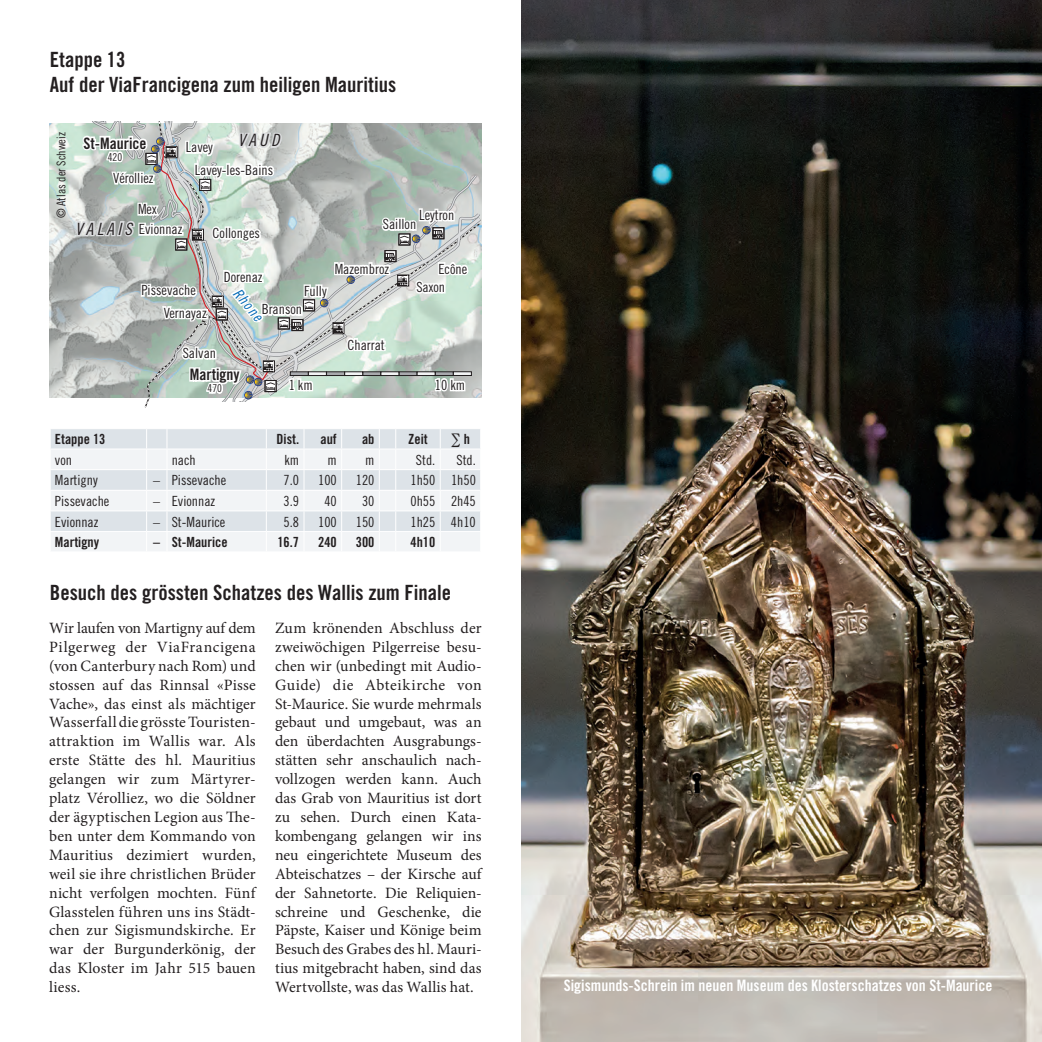
<style>
.page{position:relative;width:1042px;height:1042px;background:#fff}
.page>*{position:absolute;margin:0;border:0;box-sizing:border-box;transform-origin:0 0}
.t1{font:21px/25.2px "Trade Gothic Bold Cond Twenty";color:#231f20}
.t2{font:16.97px "Trade Gothic Cond Eighteen Obl";letter-spacing:.2em;color:#231f20}
.t3{font:15.75px/18.9px "Minion Pro";letter-spacing:.005em;color:#231f20;text-align:justify}
.t4{font:15.75px "Trade Gothic Bold Cond Twenty";color:#fff}
.t5{font:15.75px "Trade Gothic Bold Cond Twenty";color:#231f20}
.t6{font:14.53px "Trade Gothic Cond Eighteen Obl";color:#0168b5}
.t7{font:14px/22.4px "Trade Gothic Cond Eighteen";color:#231f20}
.t8{font:14px "Trade Gothic Bold Cond Twenty";color:#231f20}
.t9{font:12.08px "Trade Gothic Cond Eighteen";color:#231f20}
.t10{font:10.85px "Trade Gothic Cond Eighteen";color:#231f20}
</style>
<div class="page">
<svg style="left:49px;top:124px;width:24px;height:274px;background:#c0c8c4"></svg>
<div style="left:51px;top:429px;width:429px;height:19px;background:#dde3e8"></div>
<svg style="left:51px;top:450px;width:429px;height:101px;fill:#f2f4f6"></svg>
<hr style="left:50px;top:469px;width:97px;height:1px;background:#fff">
<hr style="left:167px;top:469px;width:99px;height:1px;background:#fff">
<hr style="left:266px;top:469px;width:38px;height:1px;background:#fff">
<hr style="left:304px;top:469px;width:38px;height:1px;background:#fff">
<hr style="left:342px;top:469px;width:37px;height:1px;background:#fff">
<hr style="left:396px;top:469px;width:44px;height:1px;background:#fff">
<hr style="left:440px;top:469px;width:41px;height:1px;background:#fff">
<hr style="left:50px;top:490px;width:97px;height:1px;background:#fff">
<hr style="left:167px;top:490px;width:99px;height:1px;background:#fff">
<hr style="left:266px;top:490px;width:38px;height:1px;background:#fff">
<hr style="left:304px;top:490px;width:38px;height:1px;background:#fff">
<hr style="left:342px;top:490px;width:37px;height:1px;background:#fff">
<hr style="left:396px;top:490px;width:44px;height:1px;background:#fff">
<hr style="left:440px;top:490px;width:41px;height:1px;background:#fff">
<hr style="left:50px;top:510px;width:97px;height:1px;background:#fff">
<hr style="left:167px;top:510px;width:99px;height:1px;background:#fff">
<hr style="left:266px;top:510px;width:38px;height:1px;background:#fff">
<hr style="left:304px;top:510px;width:38px;height:1px;background:#fff">
<hr style="left:342px;top:510px;width:37px;height:1px;background:#fff">
<hr style="left:396px;top:510px;width:44px;height:1px;background:#fff">
<hr style="left:440px;top:510px;width:41px;height:1px;background:#fff">
<hr style="left:50px;top:531px;width:97px;height:1px;background:#fff">
<hr style="left:167px;top:531px;width:99px;height:1px;background:#fff">
<hr style="left:266px;top:531px;width:38px;height:1px;background:#fff">
<svg style="left:266px;top:429px;width:1px;height:122px"></svg>
<hr style="left:304px;top:531px;width:38px;height:1px;background:#fff">
<svg style="left:303px;top:429px;width:1px;height:122px"></svg>
<hr style="left:342px;top:531px;width:37px;height:1px;background:#fff">
<svg style="left:341px;top:429px;width:1px;height:122px"></svg>
<hr style="left:396px;top:531px;width:44px;height:1px;background:#fff">
<hr style="left:440px;top:531px;width:41px;height:1px;background:#fff">
<svg style="left:440px;top:429px;width:1px;height:122px"></svg>
<svg style="left:146px;top:429px;width:21px;height:122px"></svg>
<svg style="left:379px;top:429px;width:17px;height:122px"></svg>
<img style="left:521px;top:0;width:521px;height:1042px">
<svg style="left:73px;top:121px;width:409px;height:287px"></svg>
<h1 class="t1" style="left:50px;top:47px;width:348px">Etappe 13<br>Auf der ViaFrancigena zum heiligen Mauritius</h1>
<p class="t9" style="left:54px;top:218px;width:88px;rotate:-90deg">© Atlas der Schweiz</p>
<p class="t5" style="left:84px;top:133px;width:64px">St-Maurice</p>
<p class="t10" style="left:108px;top:150px;width:16px">420</p>
<p class="t7" style="left:113px;top:167px;width:42px">Vérolliez</p>
<p class="t7" style="left:138px;top:198px;width:20px">Mex</p>
<p class="t2" style="left:238px;top:130px;width:43px">VAUD</p>
<p class="t7" style="left:195px;top:136px;width:80px;text-indent:-9px">Lavey<br>Lavey-les-Bains</p>
<p class="t2" style="left:75px;top:219px;width:58px">VALAIS</p>
<p class="t7" style="left:139px;top:218px;width:45px">Evionnaz</p>
<p class="t7" style="left:213px;top:222px;width:49px">Collonges</p>
<p class="t7" style="left:224px;top:265px;width:40px">Dorenaz</p>
<p class="t7" style="left:141px;top:279px;width:56px">Pissevache</p>
<p class="t7" style="left:164px;top:301px;width:45px">Vernayaz</p>
<p class="t7" style="left:183px;top:342px;width:35px">Salvan</p>
<p class="t7" style="left:304px;top:280px;width:24px">Fully</p>
<p class="t6" style="left:243px;top:285px;width:39px;rotate:50deg">Rhone</p>
<p class="t7" style="left:262px;top:298px;width:42px">Branson</p>
<p class="t7" style="left:419px;top:203px;width:36px">Leytron</p>
<p class="t7" style="left:383px;top:213px;width:35px">Saillon</p>
<p class="t7" style="left:335px;top:257px;width:56px">Mazembroz</p>
<p class="t7" style="left:347px;top:333px;width:39px">Charrat</p>
<p class="t7" style="left:438px;top:257px;width:30px">Ecône</p>
<p class="t7" style="left:416px;top:276px;width:30px">Saxon</p>
<p class="t5" style="left:190px;top:365px;width:51px">Martigny</p>
<p class="t10" style="left:208px;top:382px;width:16px">470</p>
<p class="t7" style="left:289px;top:373px;width:26px">1 km</p>
<p class="t7" style="left:435px;top:373px;width:32px">10 km</p>
<p class="t8" style="left:55px;top:431px;width:52px">Etappe 13</p>
<p class="t8" style="left:277px;top:431px;width:24px">Dist.</p>
<p class="t8" style="left:320px;top:431px;width:18px">auf</p>
<p class="t8" style="left:362px;top:431px;width:14px">ab</p>
<p class="t8" style="left:408px;top:431px;width:21px">Zeit</p>
<p class="t8" style="left:451px;top:431px;width:21px">∑ h</p>
<p class="t7" style="left:55px;top:448px;width:19px">von</p>
<p class="t7" style="left:172px;top:448px;width:26px">nach</p>
<p class="t7" style="left:284px;top:448px;width:16px">km</p>
<p class="t7" style="left:327px;top:448px;width:11px">m</p>
<p class="t7" style="left:365px;top:448px;width:11px">m</p>
<p class="t7" style="left:416px;top:448px;width:21px">Std.</p>
<p class="t7" style="left:456px;top:448px;width:21px">Std.</p>
<p class="t7" style="left:55px;top:469px;width:44px">Martigny</p>
<p class="t7" style="left:153px;top:469px;width:74px">– Pissevache</p>
<p class="t7" style="left:284px;top:469px;width:17px">7.0</p>
<p class="t7" style="left:318px;top:469px;width:20px">100</p>
<p class="t7" style="left:356px;top:469px;width:20px">120</p>
<p class="t7" style="left:410px;top:469px;width:67px">1h50 1h50</p>
<p class="t7" style="left:55px;top:490px;width:56px">Pissevache</p>
<p class="t7" style="left:153px;top:490px;width:63px">– Evionnaz</p>
<p class="t7" style="left:284px;top:490px;width:17px">3.9</p>
<p class="t7" style="left:324px;top:490px;width:14px">40</p>
<p class="t7" style="left:362px;top:490px;width:14px">30</p>
<p class="t7" style="left:410px;top:490px;width:67px">0h55 2h45</p>
<p class="t7" style="left:55px;top:510px;width:45px">Evionnaz</p>
<p class="t7" style="left:153px;top:510px;width:74px">– St-Maurice</p>
<p class="t7" style="left:284px;top:510px;width:17px">5.8</p>
<p class="t7" style="left:318px;top:510px;width:20px">100</p>
<p class="t7" style="left:356px;top:510px;width:20px">150</p>
<p class="t7" style="left:410px;top:510px;width:67px">1h25 4h10</p>
<p class="t8" style="left:55px;top:533px;width:46px">Martigny</p>
<p class="t8" style="left:153px;top:533px;width:76px">– St-Maurice</p>
<p class="t8" style="left:277px;top:533px;width:23px">16.7</p>
<p class="t8" style="left:318px;top:533px;width:20px">240</p>
<p class="t8" style="left:356px;top:533px;width:20px">300</p>
<p class="t8" style="left:410px;top:533px;width:26px">4h10</p>
<h1 class="t1" style="left:50px;top:580px;width:403px">Besuch des grössten Schatzes des Wallis zum Finale</h1>
<p class="t3" style="left:49px;top:618px;width:208px">Wir laufen von Martigny auf dem Pilgerweg der ViaFrancigena (von Canterbury nach Rom) und stossen auf das Rinnsal «Pisse Vache», das einst als mächtiger Wasserfall die grösste Touristen&shy;attraktion im Wallis war. Als erste Stätte des hl. Mauritius gelangen wir zum Märtyrer&shy;platz Vérolliez, wo die Söldner der ägyptischen Legion aus The&shy;ben unter dem Kommando von Mauritius dezimiert wurden, weil sie ihre christlichen Brüder nicht verfolgen mochten. Fünf Glasstelen führen uns ins Städt&shy;chen zur Sigismundskirche. Er war der Burgunderkönig, der das Kloster im Jahr 515 bauen liess.</p>
<p class="t3" style="left:275px;top:618px;width:208px">Zum krönenden Abschluss der zweiwöchigen Pilgerreise besu&shy;chen wir (unbedingt mit Audio-Guide) die Abteikirche von St-Maurice. Sie wurde mehrmals gebaut und umgebaut, was an den überdachten Ausgrabungs&shy;stätten sehr anschaulich nach&shy;vollzogen werden kann. Auch das Grab von Mauritius ist dort zu sehen. Durch einen Kata&shy;kombengang gelangen wir ins neu eingerichtete Museum des Abteischatzes – der Kirsche auf der Sahnetorte. Die Reliquien&shy;schreine und Geschenke, die Päpste, Kaiser und Könige beim Besuch des Grabes des hl. Mauri&shy;tius mitgebracht haben, sind das Wertvollste, was das Wallis hat.</p>
<p class="t4" style="left:564px;top:976px;width:430px">Sigismunds-Schrein im neuen Museum des Klosterschatzes von St-Maurice</p>
</div>
